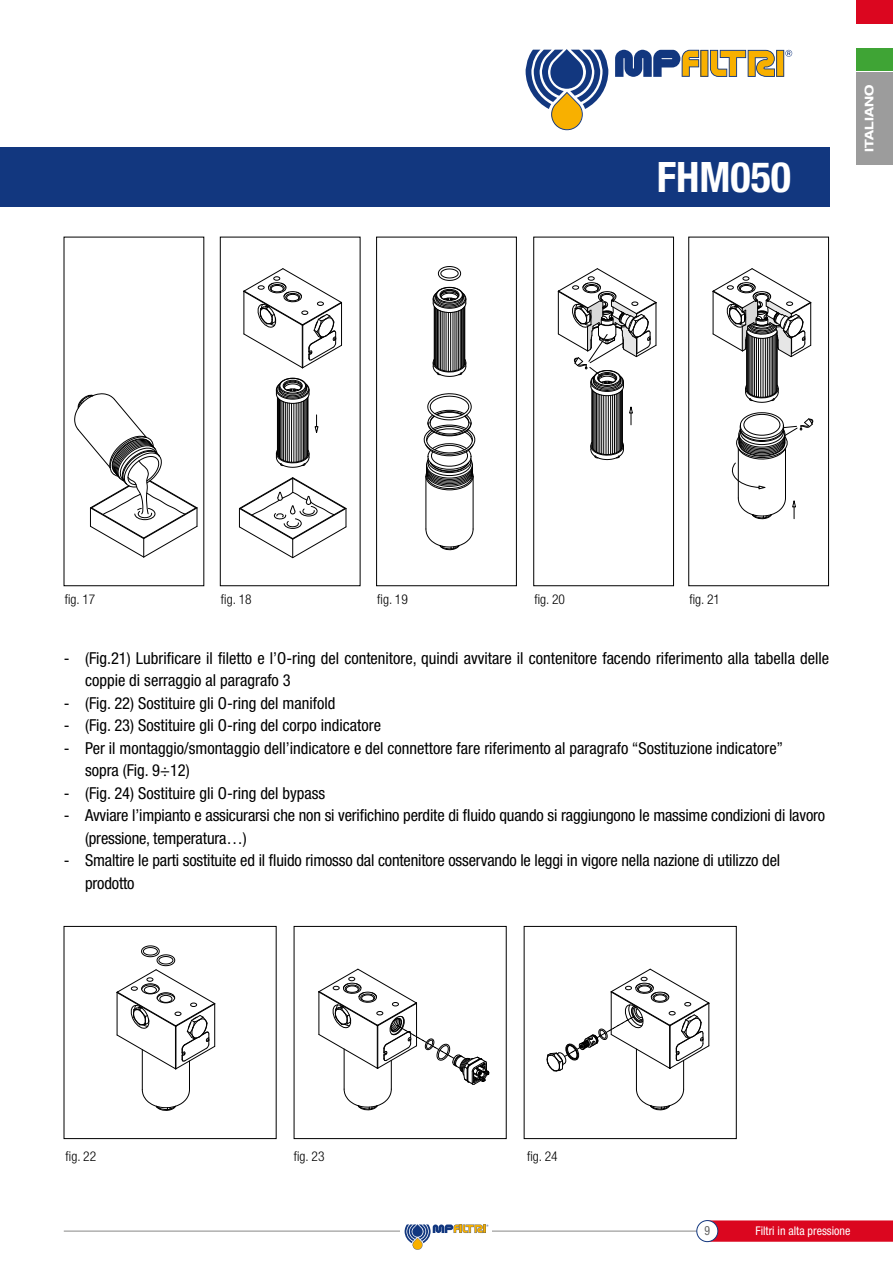
<style>
.page{position:relative;width:893px;height:1263px;background:#fff}
.page>*{position:absolute;margin:0;border:0;box-sizing:border-box;transform-origin:0 0}
.t1{font:700 condensed 42px "Helvetica Neue LT Std";color:#fff}
.t2{font:condensed 16.5px/22.5px "Helvetica Neue LT Std";color:#000}
.t3{font:300 condensed 13.5px "Helvetica Neue LT Std";color:#000}
.t4{font:condensed 12.75px "Helvetica Neue LT Std";color:#636362;scale:.92 1}
.t5{font:condensed 12px "Helvetica Neue LT Std";color:#fff}
.t6{font:700 expanded 12px "Helvetica Neue LT Std";color:#fff}
</style>
<div class="page">
<hr style="left:64px;top:1231px;width:641px;height:1px;background:#878786">
<svg style="left:702px;top:1220px;width:191px;height:22px;background:#db0e27"></svg>
<div style="left:697px;top:1220px;width:21px;height:21px;background:#fff;border-radius:50%"></div>
<div style="left:697px;top:1220px;width:21px;height:22px;border:1px solid #12377f;border-radius:50%"></div>
<div style="left:400px;top:1228px;width:92px;height:6px;background:#fff"></div>
<div style="left:856px;top:72px;width:37px;height:93px;background:#9c9c9c"></div>
<div style="left:856px;top:47px;width:37px;height:24px;background:#3fa435"></div>
<div style="left:856px;top:0;width:37px;height:24px;background:#db061f"></div>
<svg style="left:615px;top:50px;width:177px;height:27px"></svg>
<svg style="left:526px;top:49px;width:82px;height:81px"></svg>
<svg style="left:405px;top:1224px;width:83px;height:26px"></svg>
<div style="left:0;top:147px;width:829px;height:59px;background:#12377f"></div>
<div style="left:220px;top:237px;width:140px;height:349px;border:1px solid #000"></div>
<div style="left:376px;top:237px;width:141px;height:349px;border:1px solid #000"></div>
<div style="left:533px;top:237px;width:141px;height:349px;border:1px solid #000"></div>
<div style="left:688px;top:237px;width:141px;height:349px;border:1px solid #000"></div>
<div style="left:64px;top:926px;width:212px;height:213px;border:1px solid #000"></div>
<div style="left:294px;top:926px;width:212px;height:213px;border:1px solid #000"></div>
<div style="left:524px;top:926px;width:212px;height:213px;border:1px solid #000"></div>
<svg style="left:75px;top:394px;width:123px;height:163px"></svg>
<hr style="left:277px;top:397px;width:1px;height:56px;background:#000">
<hr style="left:308px;top:397px;width:1px;height:56px;background:#000">
<svg style="left:243px;top:268px;width:99px;height:100px"></svg>
<hr style="left:304px;top:400px;width:1px;height:59px;background:#000">
<hr style="left:306px;top:399px;width:1px;height:59px;background:#000">
<hr style="left:307px;top:398px;width:1px;height:58px;background:#000">
<hr style="left:280px;top:400px;width:1px;height:59px;background:#000">
<hr style="left:279px;top:399px;width:1px;height:59px;background:#000">
<hr style="left:278px;top:398px;width:1px;height:58px;background:#000">
<hr style="left:282px;top:401px;width:1px;height:59px;background:#000">
<hr style="left:283px;top:402px;width:1px;height:58px;background:#000">
<hr style="left:285px;top:402px;width:1px;height:59px;background:#000">
<hr style="left:287px;top:403px;width:1px;height:59px;background:#000">
<hr style="left:289px;top:403px;width:1px;height:59px;background:#000">
<hr style="left:303px;top:401px;width:1px;height:59px;background:#000">
<hr style="left:302px;top:402px;width:1px;height:58px;background:#000">
<hr style="left:300px;top:402px;width:1px;height:59px;background:#000">
<hr style="left:298px;top:403px;width:1px;height:59px;background:#000">
<hr style="left:296px;top:403px;width:1px;height:59px;background:#000">
<hr style="left:291px;top:403px;width:1px;height:59px;background:#000">
<hr style="left:294px;top:403px;width:1px;height:59px;background:#000">
<svg style="left:275px;top:378px;width:35px;height:26px"></svg>
<svg style="left:275px;top:450px;width:35px;height:18px"></svg>
<svg style="left:239px;top:477px;width:108px;height:81px"></svg>
<svg style="left:315px;top:415px;width:3px;height:18px"></svg>
<hr style="left:473px;top:476px;width:1px;height:53px;background:#000">
<hr style="left:426px;top:476px;width:1px;height:53px;background:#000">
<svg style="left:438px;top:266px;width:23px;height:15px"></svg>
<svg style="left:426px;top:529px;width:47px;height:21px"></svg>
<svg style="left:423px;top:393px;width:53px;height:97px"></svg>
<hr style="left:461px;top:309px;width:1px;height:59px;background:#000">
<hr style="left:462px;top:309px;width:1px;height:58px;background:#000">
<hr style="left:463px;top:308px;width:1px;height:58px;background:#000">
<hr style="left:464px;top:307px;width:1px;height:58px;background:#000">
<hr style="left:437px;top:309px;width:1px;height:59px;background:#000">
<hr style="left:436px;top:309px;width:1px;height:58px;background:#000">
<hr style="left:435px;top:308px;width:1px;height:58px;background:#000">
<hr style="left:434px;top:307px;width:1px;height:58px;background:#000">
<hr style="left:439px;top:310px;width:1px;height:59px;background:#000">
<hr style="left:440px;top:311px;width:1px;height:59px;background:#000">
<hr style="left:442px;top:311px;width:1px;height:59px;background:#000">
<hr style="left:444px;top:312px;width:1px;height:59px;background:#000">
<hr style="left:446px;top:312px;width:1px;height:59px;background:#000">
<hr style="left:460px;top:310px;width:1px;height:59px;background:#000">
<hr style="left:458px;top:311px;width:1px;height:59px;background:#000">
<hr style="left:457px;top:311px;width:1px;height:59px;background:#000">
<hr style="left:455px;top:312px;width:1px;height:59px;background:#000">
<hr style="left:453px;top:312px;width:1px;height:59px;background:#000">
<hr style="left:448px;top:312px;width:1px;height:59px;background:#000">
<hr style="left:450px;top:312px;width:1px;height:59px;background:#000">
<svg style="left:432px;top:287px;width:35px;height:26px"></svg>
<svg style="left:432px;top:359px;width:35px;height:18px"></svg>
<svg style="left:117px;top:945px;width:98px;height:166px"></svg>
<svg style="left:318px;top:969px;width:171px;height:141px"></svg>
<svg style="left:547px;top:969px;width:163px;height:141px"></svg>
<hr style="left:785px;top:448px;width:1px;height:50px;background:#000">
<hr style="left:738px;top:448px;width:1px;height:50px;background:#000">
<hr style="left:746px;top:336px;width:1px;height:52px;background:#000">
<hr style="left:777px;top:336px;width:1px;height:52px;background:#000">
<svg style="left:738px;top:498px;width:48px;height:21px"></svg>
<hr style="left:774px;top:335px;width:1px;height:59px;background:#000">
<hr style="left:775px;top:334px;width:1px;height:59px;background:#000">
<hr style="left:776px;top:333px;width:1px;height:58px;background:#000">
<hr style="left:750px;top:335px;width:1px;height:59px;background:#000">
<hr style="left:748px;top:334px;width:1px;height:59px;background:#000">
<hr style="left:747px;top:333px;width:1px;height:58px;background:#000">
<hr style="left:751px;top:336px;width:1px;height:59px;background:#000">
<hr style="left:752px;top:337px;width:1px;height:58px;background:#000">
<hr style="left:754px;top:337px;width:1px;height:59px;background:#000">
<hr style="left:756px;top:338px;width:1px;height:59px;background:#000">
<hr style="left:758px;top:338px;width:1px;height:59px;background:#000">
<hr style="left:772px;top:336px;width:1px;height:59px;background:#000">
<hr style="left:771px;top:337px;width:1px;height:58px;background:#000">
<hr style="left:769px;top:337px;width:1px;height:59px;background:#000">
<hr style="left:767px;top:338px;width:1px;height:59px;background:#000">
<hr style="left:765px;top:338px;width:1px;height:59px;background:#000">
<hr style="left:760px;top:338px;width:1px;height:59px;background:#000">
<hr style="left:763px;top:338px;width:1px;height:59px;background:#000">
<svg style="left:745px;top:385px;width:34px;height:18px"></svg>
<svg style="left:713px;top:268px;width:98px;height:89px"></svg>
<svg style="left:792px;top:501px;width:4px;height:18px"></svg>
<svg style="left:731px;top:412px;width:82px;height:77px"></svg>
<hr style="left:619px;top:393px;width:1px;height:58px;background:#000">
<hr style="left:620px;top:392px;width:1px;height:58px;background:#000">
<hr style="left:621px;top:391px;width:1px;height:58px;background:#000">
<hr style="left:622px;top:390px;width:1px;height:58px;background:#000">
<hr style="left:595px;top:393px;width:1px;height:58px;background:#000">
<hr style="left:594px;top:392px;width:1px;height:58px;background:#000">
<hr style="left:593px;top:391px;width:1px;height:58px;background:#000">
<hr style="left:592px;top:390px;width:1px;height:58px;background:#000">
<hr style="left:596px;top:393px;width:1px;height:59px;background:#000">
<hr style="left:598px;top:394px;width:1px;height:59px;background:#000">
<hr style="left:599px;top:395px;width:1px;height:58px;background:#000">
<hr style="left:601px;top:395px;width:1px;height:59px;background:#000">
<hr style="left:603px;top:395px;width:1px;height:59px;background:#000">
<hr style="left:618px;top:393px;width:1px;height:59px;background:#000">
<hr style="left:616px;top:394px;width:1px;height:59px;background:#000">
<hr style="left:614px;top:395px;width:1px;height:58px;background:#000">
<hr style="left:612px;top:395px;width:1px;height:59px;background:#000">
<hr style="left:610px;top:395px;width:1px;height:59px;background:#000">
<hr style="left:606px;top:396px;width:1px;height:58px;background:#000">
<hr style="left:608px;top:396px;width:1px;height:58px;background:#000">
<svg style="left:590px;top:442px;width:34px;height:18px"></svg>
<svg style="left:629px;top:407px;width:3px;height:18px"></svg>
<svg style="left:558px;top:268px;width:99px;height:128px"></svg>
<h1 class="t1" style="left:657px;top:151px;width:136px">FHM050</h1>
<p class="t6" style="left:862px;top:152px;width:69px;rotate:-90deg">ITALIANO</p>
<p class="t3" style="left:65px;top:591px;width:32px">fig. 17</p>
<p class="t3" style="left:221px;top:591px;width:32px">fig. 18</p>
<p class="t3" style="left:377px;top:591px;width:32px">fig. 19</p>
<p class="t3" style="left:534px;top:591px;width:32px">fig. 20</p>
<p class="t3" style="left:689px;top:591px;width:32px">fig. 21</p>
<p class="t2" style="left:85px;top:647px;width:746px;text-indent:-21px">- (Fig.21) Lubrificare il filetto e l’O-ring del contenitore, quindi avvitare il contenitore facendo riferimento alla tabella delle coppie di serraggio al paragrafo 3</p>
<p class="t2" style="left:64px;top:692px;width:273px">- (Fig. 22) Sostituire gli O-ring del manifold</p>
<p class="t2" style="left:64px;top:714px;width:319px">- (Fig. 23) Sostituire gli O-ring del corpo indicatore</p>
<p class="t2" style="left:85px;top:737px;width:700px;text-indent:-21px">- Per il montaggio/smontaggio dell’indicatore e del connettore fare riferimento al paragrafo “Sostituzione indicatore” sopra (Fig. 9÷12)</p>
<p class="t2" style="left:64px;top:782px;width:263px">- (Fig. 24) Sostituire gli O-ring del bypass</p>
<p class="t2" style="left:85px;top:804px;width:742px;text-indent:-21px">- Avviare l’impianto e assicurarsi che non si verifichino perdite di fluido quando si raggiungono le massime condizioni di lavoro (pressione, temperatura…)</p>
<p class="t2" style="left:85px;top:849px;width:697px;text-indent:-21px">- Smaltire le parti sostituite ed il fluido rimosso dal contenitore osservando le leggi in vigore nella nazione di utilizzo del prodotto</p>
<p class="t3" style="left:66px;top:1148px;width:32px">fig. 22</p>
<p class="t3" style="left:294px;top:1148px;width:32px">fig. 23</p>
<p class="t3" style="left:527px;top:1148px;width:32px">fig. 24</p>
<p class="t4" style="left:704px;top:1223px;width:8px">9</p>
<p class="t5" style="left:756px;top:1223px;width:96px">Filtri in alta pressione</p>
</div>
